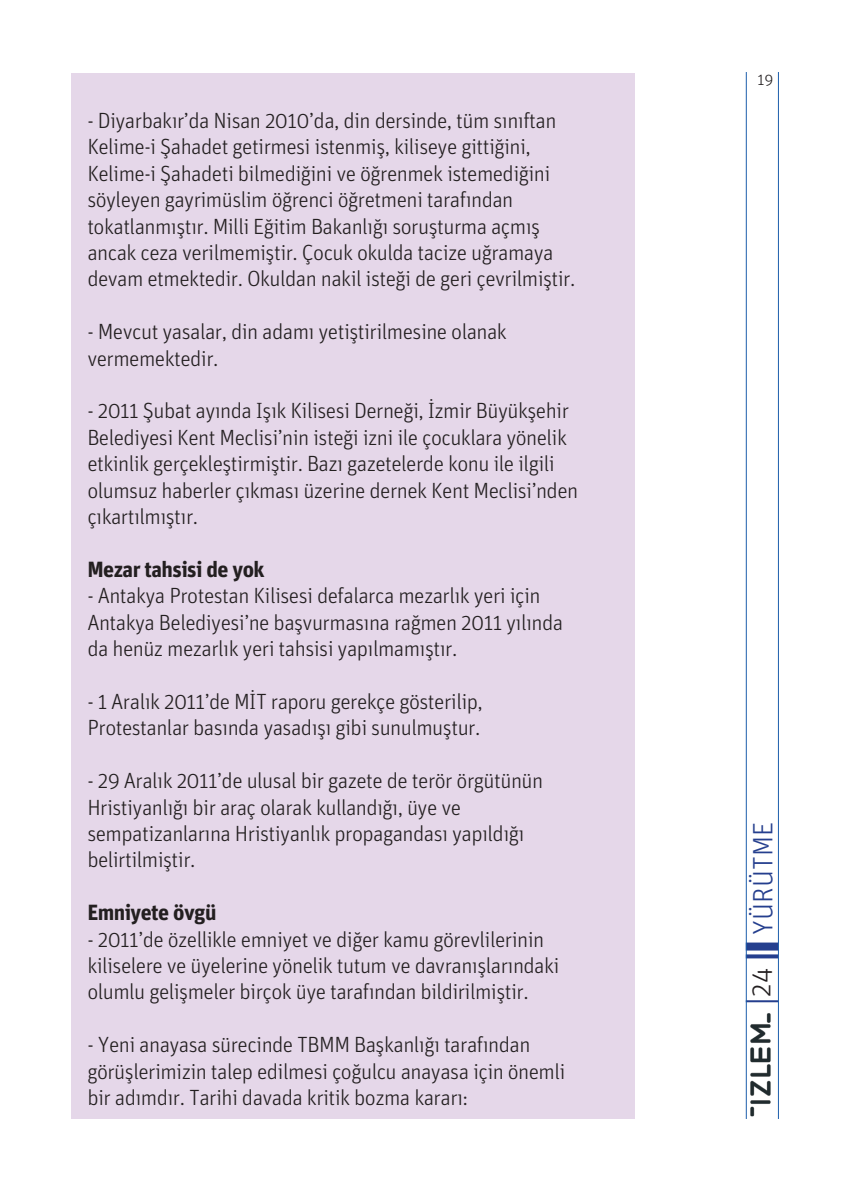
<style>
.page{position:relative;width:851px;height:1191px;background:#fff}
.page>*{position:absolute;margin:0;border:0;box-sizing:border-box;transform-origin:0 0}
.t1{font:300 28px "Unit";color:#253f8e}
.t2{font:300 28px "Unit";color:#231f20}
.t3{font:300 22px/26.4px "Unit";letter-spacing:-.025em;color:#231f20}
.t4{font:700 22px "Unit";letter-spacing:-.025em;color:#231f20}
.t5{font:300 16px "Unit";color:#231f20}
</style>
<div class="page">
<svg style="left:746px;top:954px;width:31px;height:4px"></svg>
<hr style="left:745px;top:1000px;width:33px;height:2px;background:#253f8e">
<div style="left:745px;top:942px;width:33px;height:8px;background:#253f8e"></div>
<hr style="left:777px;top:72px;width:1px;height:1047px;background:#1c5dab">
<hr style="left:745px;top:72px;width:1px;height:1047px;background:#1c5dab">
<img style="left:750px;top:1013px;width:21px;height:104px">
<div style="left:71px;top:73px;width:564px;height:1045px;background:#e5d7e9"></div>
<p class="t3" style="left:87px;top:107px;width:489px">- Diyarbakır’da Nisan 2010’da, din dersinde, tüm sınıftan Kelime-i Şahadet getirmesi istenmiş, kiliseye gittiğini, Kelime-i Şahadeti bilmediğini ve öğrenmek istemediğini söyleyen gayrimüslim öğrenci öğretmeni tarafından tokatlanmıştır. Milli Eğitim Bakanlığı soruşturma açmış ancak ceza verilmemiştir. Çocuk okulda tacize uğramaya devam etmektedir. Okuldan nakil isteği de geri çevrilmiştir.</p>
<p class="t3" style="left:87px;top:318px;width:421px">- Mevcut yasalar, din adamı yetiştirilmesine olanak vermemektedir.</p>
<p class="t3" style="left:87px;top:397px;width:492px">- 2011 Şubat ayında Işık Kilisesi Derneği, İzmir Büyükşehir Belediyesi Kent Meclisi’nin isteği izni ile çocuklara yönelik etkinlik gerçekleştirmiştir. Bazı gazetelerde konu ile ilgili olumsuz haberler çıkması üzerine dernek Kent Meclisi’nden çıkartılmıştır.</p>
<p class="t4" style="left:87px;top:556px;width:179px">Mezar tahsisi de yok</p>
<p class="t3" style="left:87px;top:582px;width:477px">- Antakya Protestan Kilisesi defalarca mezarlık yeri için<br>Antakya Belediyesi’ne başvurmasına rağmen 2011 yılında da henüz mezarlık yeri tahsisi yapılmamıştır.</p>
<p class="t3" style="left:87px;top:688px;width:397px">- 1 Aralık 2011’de MİT raporu gerekçe gösterilip,<br>Protestanlar basında yasadışı gibi sunulmuştur.</p>
<p class="t3" style="left:87px;top:767px;width:457px">- 29 Aralık 2011’de ulusal bir gazete de terör örgütünün Hristiyanlığı bir araç olarak kullandığı, üye ve sempatizanlarına Hristiyanlık propagandası yapıldığı belirtilmiştir.</p>
<p class="t4" style="left:87px;top:899px;width:131px">Emniyete övgü</p>
<p class="t3" style="left:87px;top:925px;width:473px">- 2011’de özellikle emniyet ve diğer kamu görevlilerinin kiliselere ve üyelerine yönelik tutum ve davranışlarındaki olumlu gelişmeler birçok üye tarafından bildirilmiştir.</p>
<p class="t3" style="left:87px;top:1031px;width:479px">- Yeni anayasa sürecinde TBMM Başkanlığı tarafından görüşlerimizin talep edilmesi çoğulcu anayasa için önemli bir adımdır. Tarihi davada kritik bozma kararı:</p>
<p class="t5" style="left:757px;top:71px;width:17px">19</p>
<p class="t1" style="left:746px;top:934px;width:114px;rotate:-90deg">YÜRÜTME</p>
<p class="t2" style="left:744px;top:996px;width:30px;rotate:-90deg">24</p>
</div>
